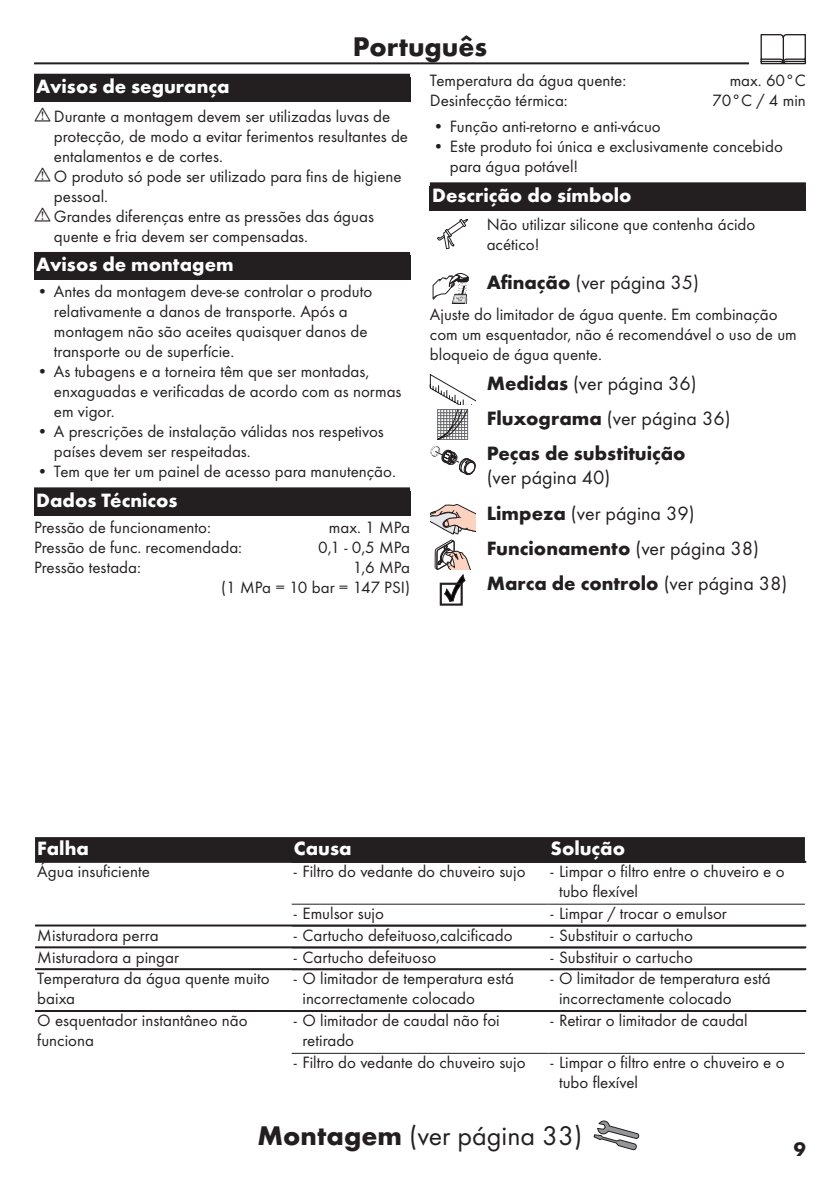
<style>
.page{position:relative;width:840px;height:1191px;background:#fff}
.page>*{position:absolute;margin:0;border:0;box-sizing:border-box;transform-origin:0 0}
.Montage_mit_Symbol_P{font:28px "Futura TOT Boo";color:#231f20}
.Sprache_Rahmenwechse{font:700 28px "Futura TOT";color:#231f20}
.Ueberschrift_Grafik{font:700 20px/24px "Futura TOT";color:#231f20}
.Ueberschrift_Grafik-2{font:20px "Futura TOT Boo";color:#231f20}
.Ueberschrift_PT{font:700 20px "Futura TOT";color:#fff}
.Ueberschrift___PT{font:700 20px "Futura TOT";color:#fff}
.Tabelle_Kopf_PT{font:700 20px "Futura TOT";color:#fff}
.Normaltext_nach_Graf{font:17px/20px "Futura TOT Boo";color:#231f20}
.Techn__Daten_PT{font:17px/20px "Futura TOT Boo";color:#231f20;text-align:right}
.Tabelle_Spalte_PT{font:17px/20px "Futura TOT Boo";color:#231f20}
.Normaltext_Grafik_PT{font:17px/20px "Futura TOT Boo";color:#231f20}
.s1{font-family:"Futura TOT";font-weight:700}
.s2{font-family:"Futura TOT Boo";font-weight:400}
</style>
<div class="page">
<hr style="left:34px;top:62px;width:771px;height:2px;background:#231f20">
<div style="left:748px;top:34px;width:68px;height:34px;background:#fff"></div>
<svg style="left:760px;top:34px;width:45px;height:30px"></svg>
<svg style="left:593px;top:1120px;width:45px;height:30px"></svg>
<div style="left:34px;top:74px;width:376px;height:28px;background:#231f20"></div>
<div style="left:34px;top:252px;width:376px;height:28px;background:#231f20"></div>
<div style="left:34px;top:487px;width:376px;height:28px;background:#231f20"></div>
<div style="left:429px;top:186px;width:376px;height:25px;background:#231f20"></div>
<div style="left:429px;top:182px;width:376px;height:28px;background:#231f20"></div>
<svg style="left:437px;top:219px;width:31px;height:30px"></svg>
<svg style="left:432px;top:273px;width:36px;height:31px"></svg>
<svg style="left:429px;top:374px;width:46px;height:101px"></svg>
<svg style="left:430px;top:504px;width:45px;height:30px"></svg>
<svg style="left:434px;top:540px;width:36px;height:65px"></svg>
<div style="left:35px;top:837px;width:769px;height:24px;background:#231f20"></div>
<hr style="left:35px;top:861px;width:770px;height:2px;background:#231f20">
<hr style="left:291px;top:903px;width:257px;height:1px;background:#231f20">
<hr style="left:548px;top:903px;width:256px;height:1px;background:#231f20">
<hr style="left:35px;top:924px;width:770px;height:2px;background:#231f20">
<hr style="left:35px;top:946px;width:770px;height:2px;background:#231f20">
<hr style="left:35px;top:968px;width:770px;height:2px;background:#231f20">
<hr style="left:35px;top:1010px;width:770px;height:2px;background:#231f20">
<hr style="left:291px;top:1052px;width:257px;height:1px;background:#231f20">
<hr style="left:548px;top:1052px;width:256px;height:1px;background:#231f20">
<p class="Sprache_Rahmenwechse" style="left:352px;top:29px;width:136px">Português</p>
<p class="Ueberschrift___PT" style="left:36px;top:74px;width:195px">Avisos de segurança</p>
<p class="Normaltext_nach_Graf" style="left:54px;top:106px;width:355px">Durante a montagem devem ser utilizadas luvas de protecção, de modo a evitar ferimentos resultantes de entalamentos e de cortes.</p>
<p class="Normaltext_nach_Graf" style="left:54px;top:166px;width:349px">O produto só pode ser utilizado para fins de higiene pessoal.</p>
<p class="Normaltext_nach_Graf" style="left:54px;top:206px;width:321px">Grandes diferenças entre as pressões das águas quente e fria devem ser compensadas.</p>
<p class="Ueberschrift_PT" style="left:36px;top:252px;width:199px">Avisos de montagem</p>
<p class="Normaltext_nach_Graf" style="left:54px;top:281px;width:320px;text-indent:-17px">• Antes da montagem deve-se controlar o produto relativamente a danos de transporte. Após a montagem não são aceites quaisquer danos de transporte ou de superfície.</p>
<p class="Normaltext_nach_Graf" style="left:54px;top:361px;width:349px;text-indent:-17px">• As tubagens e a torneira têm que ser montadas, enxaguadas e verificadas de acordo com as normas em vigor.</p>
<p class="Normaltext_nach_Graf" style="left:54px;top:421px;width:331px;text-indent:-17px">• A prescrições de instalação válidas nos respetivos países devem ser respeitadas.</p>
<p class="Normaltext_nach_Graf" style="left:37px;top:461px;width:360px">• Tem que ter um painel de acesso para manutenção.</p>
<p class="Ueberschrift_PT" style="left:36px;top:488px;width:143px">Dados Técnicos</p>
<p class="Techn__Daten_PT" style="left:34px;top:517px;width:178px">Pressão de funcionamento:</p>
<p class="Techn__Daten_PT" style="left:329px;top:517px;width:83px">max. 1 MPa</p>
<p class="Techn__Daten_PT" style="left:34px;top:537px;width:209px">Pressão de func. recomendada:</p>
<p class="Techn__Daten_PT" style="left:318px;top:537px;width:93px">0,1 - 0,5 MPa</p>
<p class="Techn__Daten_PT" style="left:34px;top:557px;width:108px">Pressão testada:</p>
<p class="Techn__Daten_PT" style="left:221px;top:557px;width:190px">1,6 MPa<br>(1 MPa = 10 bar = 147 PSI)</p>
<p class="Techn__Daten_PT" style="left:429px;top:71px;width:198px">Temperatura da água quente:</p>
<p class="Techn__Daten_PT" style="left:729px;top:71px;width:78px">max. 60°C</p>
<p class="Techn__Daten_PT" style="left:429px;top:91px;width:139px">Desinfecção térmica:</p>
<p class="Techn__Daten_PT" style="left:711px;top:91px;width:95px">70°C / 4 min</p>
<p class="Normaltext_nach_Graf" style="left:432px;top:116px;width:229px">• Função anti-retorno e anti-vácuo</p>
<p class="Normaltext_nach_Graf" style="left:449px;top:136px;width:334px;text-indent:-17px">• Este produto foi única e exclusivamente concebido para água potável!</p>
<p class="Ueberschrift_PT" style="left:432px;top:183px;width:201px">Descrição do símbolo</p>
<p class="Normaltext_Grafik_PT" style="left:486px;top:215px;width:270px">Não utilizar silicone que contenha ácido acético!</p>
<p class="Ueberschrift_Grafik-2" style="left:486px;top:270px;width:214px"><span class="s1">Afinação</span> (ver página 35)</p>
<p class="Normaltext_nach_Graf" style="left:429px;top:304px;width:368px">Ajuste do limitador de água quente. Em combinação com um esquentador, não é recomendável o uso de um bloqueio de água quente.</p>
<p class="Ueberschrift_Grafik-2" style="left:486px;top:371px;width:211px"><span class="s1">Medidas</span> (ver página 36)</p>
<p class="Ueberschrift_Grafik-2" style="left:486px;top:406px;width:245px"><span class="s1">Fluxograma</span> (ver página 36)</p>
<p class="Ueberschrift_Grafik" style="left:486px;top:441px;width:200px">Peças de substituição <span class="s2">(ver página 40)</span></p>
<p class="Ueberschrift_Grafik-2" style="left:486px;top:501px;width:209px"><span class="s1">Limpeza</span> (ver página 39)</p>
<p class="Ueberschrift_Grafik" style="left:486px;top:536px;width:274px">Funcionamento <span class="s2">(ver página 38)</span></p>
<p class="Ueberschrift_Grafik" style="left:486px;top:571px;width:302px">Marca de controlo <span class="s2">(ver página 38)</span></p>
<p class="Tabelle_Kopf_PT" style="left:37px;top:836px;width:53px">Falha</p>
<p class="Tabelle_Kopf_PT" style="left:294px;top:836px;width:59px">Causa</p>
<p class="Tabelle_Kopf_PT" style="left:550px;top:836px;width:76px">Solução</p>
<p class="Tabelle_Spalte_PT" style="left:37px;top:861px;width:114px">Água insuficiente</p>
<p class="Normaltext_nach_Graf" style="left:294px;top:861px;width:233px">- Filtro do vedante do chuveiro sujo</p>
<p class="Normaltext_nach_Graf" style="left:558px;top:861px;width:227px;text-indent:-9px">- Limpar o filtro entre o chuveiro e o tubo flexível</p>
<p class="Normaltext_nach_Graf" style="left:294px;top:903px;width:91px">- Emulsor sujo</p>
<p class="Normaltext_nach_Graf" style="left:550px;top:903px;width:178px">- Limpar / trocar o emulsor</p>
<p class="Tabelle_Spalte_PT" style="left:37px;top:925px;width:123px">Misturadora perra</p>
<p class="Normaltext_nach_Graf" style="left:294px;top:925px;width:220px">- Cartucho defeituoso,calcificado</p>
<p class="Normaltext_nach_Graf" style="left:550px;top:925px;width:144px">- Substituir o cartucho</p>
<p class="Tabelle_Spalte_PT" style="left:37px;top:946px;width:143px">Misturadora a pingar</p>
<p class="Normaltext_nach_Graf" style="left:294px;top:946px;width:144px">- Cartucho defeituoso</p>
<p class="Normaltext_nach_Graf" style="left:550px;top:946px;width:144px">- Substituir o cartucho</p>
<p class="Tabelle_Spalte_PT" style="left:37px;top:968px;width:234px">Temperatura da água quente muito baixa</p>
<p class="Normaltext_nach_Graf" style="left:302px;top:968px;width:213px;text-indent:-9px">- O limitador de temperatura está incorrectamente colocado</p>
<p class="Normaltext_nach_Graf" style="left:558px;top:968px;width:213px;text-indent:-9px">- O limitador de temperatura está incorrectamente colocado</p>
<p class="Tabelle_Spalte_PT" style="left:37px;top:1010px;width:212px">O esquentador instantâneo não funciona</p>
<p class="Normaltext_nach_Graf" style="left:302px;top:1010px;width:199px;text-indent:-9px">- O limitador de caudal não foi retirado</p>
<p class="Normaltext_nach_Graf" style="left:550px;top:1010px;width:198px">- Retirar o limitador de caudal</p>
<p class="Normaltext_nach_Graf" style="left:294px;top:1052px;width:233px">- Filtro do vedante do chuveiro sujo</p>
<p class="Normaltext_nach_Graf" style="left:558px;top:1052px;width:227px;text-indent:-9px">- Limpar o filtro entre o chuveiro e o tubo flexível</p>
<p class="Montage_mit_Symbol_P" style="left:257px;top:1119px;width:326px"><span class="s1">Montagem</span> (ver página 33)</p>
<p class="Ueberschrift_Grafik" style="left:793px;top:1136px;width:13px">9</p>
</div>
